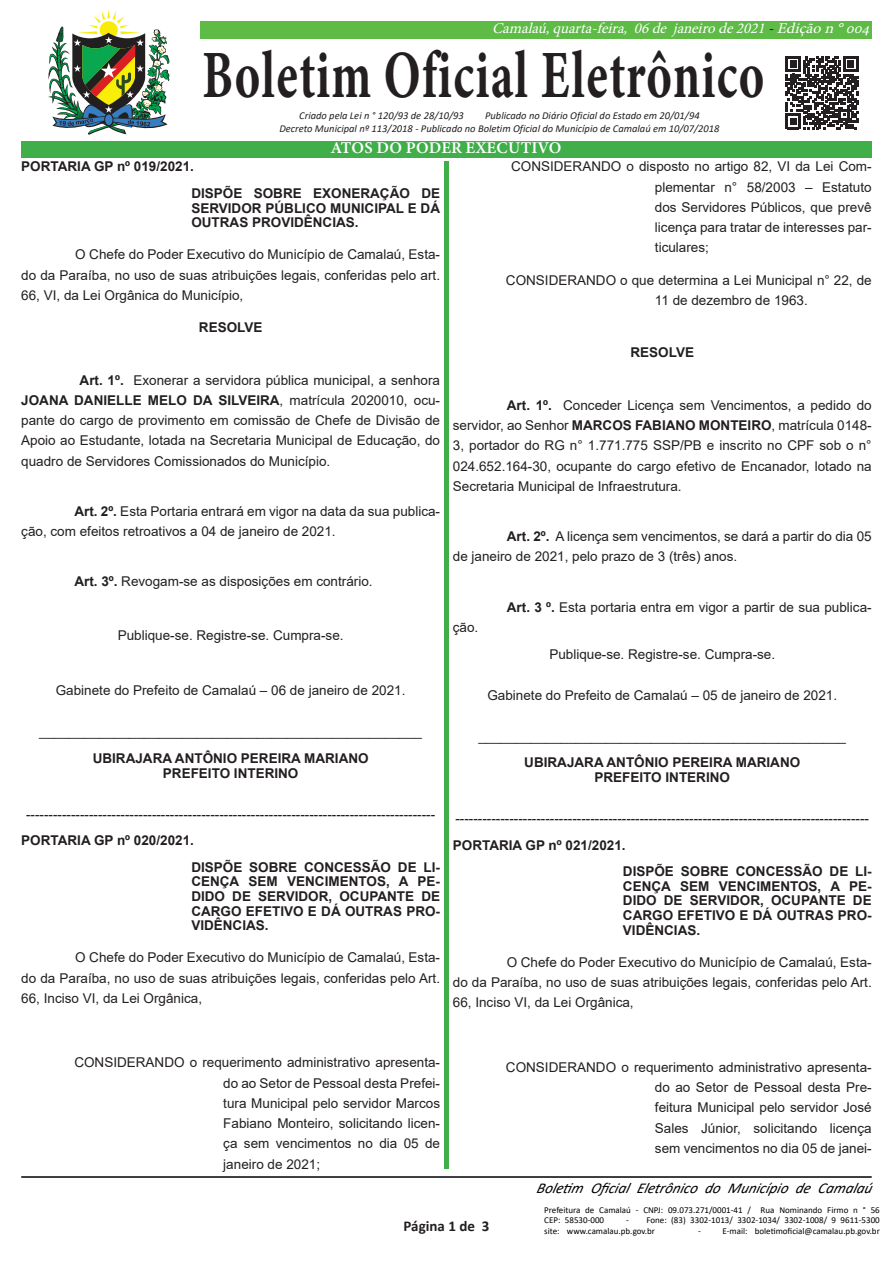
<style>
.page{position:relative;width:893px;height:1263px;background:#fff}
.page>*{position:absolute;margin:0;border:0;box-sizing:border-box;transform-origin:0 0}
.t1{font:67.65px "Minion Variable Concept";letter-spacing:.025em;color:#231f20;scale:.71 1}
.t2{font:16.5px "Minion Variable Concept";letter-spacing:.01em;color:#fff}
.t3{font:italic 15px "Minion Pro";color:#fff}
.t4{font:italic 15px "Calibri";color:#000}
.t5{font:700 15px "Calibri";color:#231f20}
.t6{font:13.5px/20.2px "Arial";color:#231f20;text-align:justify}
.t7{font:700 13.5px/14.5px "Arial";color:#231f20;text-align:justify}
.t8{font:italic 10.5px "Calibri";color:#231f20}
.t9{font:9px/10.5px "Calibri";color:#000}
.s1{color:#000}
.s2{font-weight:700}
</style>
<div class="page">
<div style="left:21px;top:21px;width:851px;height:17px;background:#5dbb46"></div>
<hr style="left:21px;top:1176px;width:851px;height:2px;background:#000">
<div style="left:444px;top:48px;width:5px;height:1121px;background:#40ae49"></div>
<div style="left:19px;top:9px;width:181px;height:132px;background:#fff"></div>
<div style="left:425px;top:40px;width:38px;height:121px;background:#fff"></div>
<svg style="left:48px;top:10px;width:122px;height:125px"></svg>
<svg style="left:104px;top:113px;width:10px;height:14px"></svg>
<div style="left:105px;top:114px;width:8px;height:11px;background:#377dc1;border-radius:50%"></div>
<div style="left:21px;top:141px;width:851px;height:16px;background:#40ae49"></div>
<svg style="left:786px;top:56px;width:72px;height:73px"></svg>
<p class="t3" style="left:492px;top:18px;width:384px">Camalaú,quarta-feira, 06de j aneirode2021<span class="s1">-</span>Ediçãon°004</p>
<p class="t1" style="left:202px;top:28px;width:793px">Boletim Oficial Eletrônico</p>
<p class="t8" style="left:299px;top:108px;width:166px">Criado pela Lei n ° 120/93 de 28/10/93</p>
<p class="t8" style="left:485px;top:108px;width:216px">Publicado no Diário Oficial do Estado em 20/01/94</p>
<p class="t8" style="left:279px;top:121px;width:442px">Decreto Municipal nº 113/2018 - Publicado no Boletim Oficial do Município de Camalaú em 10/07/2018</p>
<p class="t2" style="left:332px;top:136px;width:231px">ATOS DO PODER EXECUTIVO</p>
<p class="t7" style="left:21px;top:160px;width:174px">PORTARIA GP nº 019/2021.</p>
<p class="t7" style="left:191px;top:186px;width:250px">DISPÕE SOBRE EXONERAÇÃO DE SERVIDOR PÚBLICO MUNICIPAL E DÁ OUTRAS PROVIDÊNCIAS.</p>
<p class="t6" style="left:21px;top:244px;width:420px;text-indent:54px">O Chefe do Poder Executivo do Município de Camalaú, Esta&shy;do da Paraíba, no uso de suas atribuições legais, conferidas pelo art.<br>66, VI, da Lei Orgânica do Município,</p>
<p class="t7" style="left:199px;top:320px;width:65px">RESOLVE</p>
<p class="t6" style="left:21px;top:370px;width:420px;text-indent:58px"><span class="s2">Art. 1º.</span> Exonerar a servidora pública municipal, a senhora <span class="s2">JOANA DANIELLE MELO DA SILVEIRA</span>, matrícula 2020010, ocu&shy;pante do cargo de provimento em comissão de Chefe de Divisão de Apoio ao Estudante, lotada na Secretaria Municipal de Educação, do quadro de Servidores Comissionados do Município.</p>
<p class="t6" style="left:21px;top:501px;width:420px;text-indent:53px"><span class="s2">Art. 2º.</span> Esta Portaria entrará em vigor na data da sua publica&shy;ção, com efeitos retroativos a 04 de janeiro de 2021.</p>
<p class="t6" style="left:74px;top:571px;width:300px"><span class="s2">Art. 3º.</span> Revogam-se as disposições em contrário.</p>
<p class="t6" style="left:118px;top:625px;width:227px">Publique-se. Registre-se. Cumpra-se.</p>
<p class="t6" style="left:56px;top:680px;width:351px">Gabinete do Prefeito de Camalaú – 06 de janeiro de 2021.</p>
<p class="t6" style="left:655px;top:156px;width:218px;text-indent:-144px">CONSIDERANDO o disposto no artigo 82, VI da Lei Com&shy;plementar n° 58/2003 – Estatuto dos Servidores Públicos, que prevê licença para tratar de interesses par&shy;ticulares;</p>
<p class="t6" style="left:655px;top:270px;width:218px;text-indent:-149px">CONSIDERANDO o que determina a Lei Municipal n° 22, de<br>11 de dezembro de 1963.</p>
<p class="t7" style="left:630px;top:346px;width:65px">RESOLVE</p>
<p class="t6" style="left:453px;top:395px;width:420px;text-indent:54px"><span class="s2">Art. 1º.</span> Conceder Licença sem Vencimentos, a pedido do servidor, ao Senhor <span class="s2">MARCOS FABIANO MONTEIRO</span>, matrícula 0148- 3, portador do RG n° 1.771.775 SSP/PB e inscrito no CPF sob o n° 024.652.164-30, ocupante do cargo efetivo de Encanador, lotado na Secretaria Municipal de Infraestrutura.</p>
<p class="t6" style="left:453px;top:526px;width:420px;text-indent:54px"><span class="s2">Art. 2º.</span> A licença sem vencimentos, se dará a partir do dia 05 de janeiro de 2021, pelo prazo de 3 (três) anos.</p>
<p class="t6" style="left:507px;top:597px;width:366px"><span class="s2">Art. 3 º.</span> Esta portaria entra em vigor a partir de sua publica-</p>
<p class="t6" style="left:453px;top:617px;width:27px">ção.</p>
<p class="t6" style="left:549px;top:644px;width:227px">Publique-se. Registre-se. Cumpra-se.</p>
<p class="t6" style="left:487px;top:685px;width:351px">Gabinete do Prefeito de Camalaú – 05 de janeiro de 2021.</p>
<p class="t6" style="left:39px;top:721px;width:384px">___________________________________________________</p>
<p class="t7" style="left:93px;top:751px;width:278px;text-align:center">UBIRAJARA ANTÔNIO PEREIRA MARIANO<br>PREFEITO INTERINO</p>
<p class="t6" style="left:26px;top:804px;width:411px">-------------------------------------------------------------------------------------------</p>
<p class="t7" style="left:21px;top:833px;width:174px">PORTARIA GP nº 020/2021.</p>
<p class="t7" style="left:191px;top:860px;width:250px">DISPÕE SOBRE CONCESSÃO DE LI-CENÇA SEM VENCIMENTOS, A PE-DIDO DE SERVIDOR, OCUPANTE DE CARGO EFETIVO E DÁ OUTRAS PRO-VIDÊNCIAS.</p>
<p class="t6" style="left:21px;top:947px;width:420px;text-indent:54px">O Chefe do Poder Executivo do Município de Camalaú, Esta&shy;do da Paraíba, no uso de suas atribuições legais, conferidas pelo Art.<br>66, Inciso VI, da Lei Orgânica,</p>
<p class="t6" style="left:478px;top:726px;width:369px">_________________________________________________</p>
<p class="t7" style="left:524px;top:755px;width:278px;text-align:center">UBIRAJARA ANTÔNIO PEREIRA MARIANO<br>PREFEITO INTERINO</p>
<p class="t6" style="left:455px;top:808px;width:415px">--------------------------------------------------------------------------------------------</p>
<p class="t7" style="left:453px;top:838px;width:174px">PORTARIA GP nº 021/2021.</p>
<p class="t7" style="left:623px;top:864px;width:250px">DISPÕE SOBRE CONCESSÃO DE LI-CENÇA SEM VENCIMENTOS, A PE-DIDO DE SERVIDOR, OCUPANTE DE CARGO EFETIVO E DÁ OUTRAS PRO-VIDÊNCIAS.</p>
<p class="t6" style="left:453px;top:952px;width:420px;text-indent:54px">O Chefe do Poder Executivo do Município de Camalaú, Esta&shy;do da Paraíba, no uso de suas atribuições legais, conferidas pelo Art.<br>66, Inciso VI, da Lei Orgânica,</p>
<p class="t6" style="left:223px;top:1052px;width:218px;text-indent:-149px">CONSIDERANDO o requerimento administrativo apresenta&shy;do ao Setor de Pessoal desta Prefei&shy;tura Municipal pelo servidor Marcos Fabiano Monteiro, solicitando licen&shy;ça sem vencimentos no dia 05 de janeiro de 2021;</p>
<p class="t6" style="left:655px;top:1057px;width:218px;text-indent:-149px">CONSIDERANDO o requerimento administrativo apresenta&shy;do ao Setor de Pessoal desta Pre&shy;feitura Municipal pelo servidor José Sales Júnior, solicitando licença sem vencimentos no dia 05 de janei-</p>
<p class="t4" style="left:536px;top:1178px;width:342px">Boletim Oficial Eletrônico do Município de Camalaú</p>
<p class="t5" style="left:404px;top:1215px;width:87px">Página 1 de 3</p>
<p class="t9" style="left:544px;top:1204px;width:337px">Prefeitura de Camalaú - CNPJ: 09.073.271/0001-41 / Rua Nominando Firmo n ° 56<br>CEP: 58530-000</p>
<p class="t9" style="left:544px;top:1214px;width:337px;text-indent:82px">- Fone: (83) 3302-1013/ 3302-1034/ 3302-1008/ 9 9611-5300 site: www.camalau.pb.gov.br</p>
<p class="t9" style="left:698px;top:1225px;width:183px">- E-mail: boletimoficial@camalau.pb.gov.br</p>
</div>
